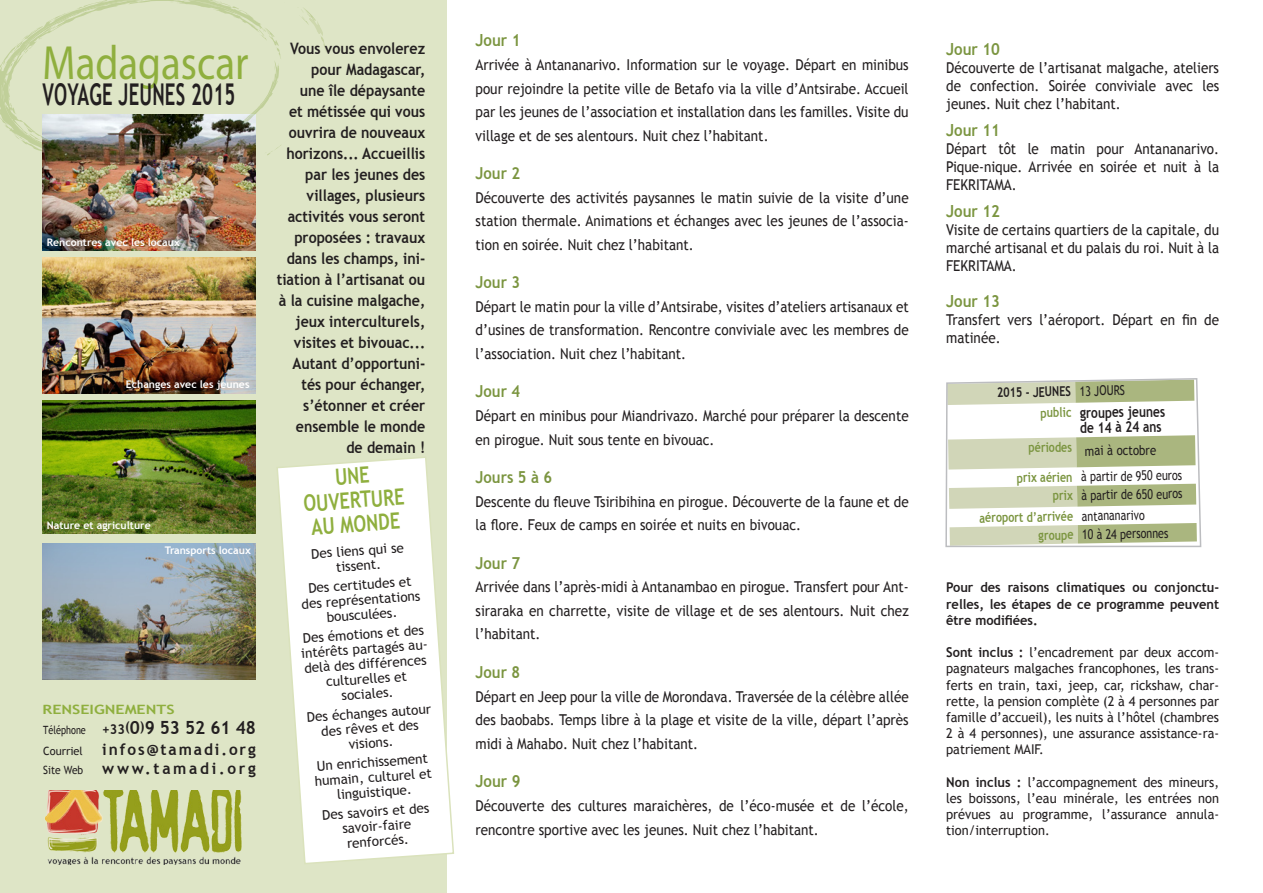
<style>
.page{position:relative;width:1263px;height:893px;background:#fff}
.page>*{position:absolute;margin:0;border:0;box-sizing:border-box;transform-origin:0 0}
.t1{font:48.15px "Myriad Pro";color:#8faf3e;scale:.85 1}
.t2{font:700 30px "Trebuchet MS";letter-spacing:.01em;color:#231f20;scale:.62 1}
.t3{font:700 22.5px/24px "Trebuchet MS";color:#8faf3e;scale:.8 1}
.t4{font:700 18.15px "Trebuchet MS";color:#231f20;scale:.95 1}
.t5{font:700 16.65px "Trebuchet MS";color:#7b9540;scale:.9 1}
.t6{font:700 16.5px "Trebuchet MS";color:#7b9540;scale:.9 1}
.t7{font:700 15.9px "Trebuchet MS";letter-spacing:.125em;color:#231f20}
.t8{font:700 15.9px "Trebuchet MS";letter-spacing:.175em;color:#231f20}
.t9{font:700 15.75px/21px "Trebuchet MS";color:#231f20;text-align:right;scale:.9 1}
.t10{font:15px/23.5px "Trebuchet MS";color:#231f20;text-align:justify;scale:.9 1}
.t11{font:700 15px/15px "Trebuchet MS";color:#231f20;scale:.8 1}
.t12{font:13.5px/16.2px "Trebuchet MS";color:#231f20;text-align:justify;scale:.95 1}
.t13{font:13.5px/15px "Trebuchet MS";color:#231f20;text-align:center}
.t14{font:700 13.5px/16.2px "Trebuchet MS";color:#231f20;text-align:justify;scale:.95 1}
.t15{font:13.5px "Trebuchet MS";color:#231f20;scale:.8 1}
.t16{font:700 13.5px "Trebuchet MS";color:#7b9540;scale:.8 1}
.t17{font:700 13.5px "Trebuchet MS";color:#231f20;scale:.8 1}
.t18{font:13.5px "Trebuchet MS";color:#231f20;scale:.85 1}
.t19{font:700 12.9px "Trebuchet MS";color:#8faf3e;scale:1.25 1}
.t20{font:700 10.5px "Trebuchet MS";color:#fff}
.s1{font-weight:400;font-size:11.4px}
.s2{font-size:13.65px}
.s3{font-weight:700}
</style>
<div class="page">
<div style="left:0;top:0;width:446px;height:893px;background:#dee5c6"></div>
<svg style="left:278px;top:456px;width:176px;height:409px"></svg>
<svg style="left:945px;top:378px;width:257px;height:170px"></svg>
<img style="left:43px;top:192px;width:212px;height:59px">
<img style="left:43px;top:401px;width:212px;height:132px">
<img style="left:43px;top:258px;width:212px;height:136px">
<img style="left:43px;top:543px;width:212px;height:136px">
<img style="left:0;top:0;width:326px;height:192px">
<img style="left:45px;top:791px;width:197px;height:73px">
<svg style="left:336px;top:467px;width:33px;height:18px"></svg>
<p class="t1" style="left:43px;top:33px;width:244px">Madagascar</p>
<p class="t2" style="left:43px;top:75px;width:312px">VOYAGE JEUNES 2015</p>
<p class="t20" style="left:47px;top:236px;width:135px">Rencontres avec les locaux</p>
<p class="t20" style="left:126px;top:377px;width:125px">Echanges avec les jeunes</p>
<p class="t20" style="left:47px;top:519px;width:106px">Nature et agriculture</p>
<p class="t20" style="left:165px;top:544px;width:88px">Transports locaux</p>
<p class="t19" style="left:43px;top:701px;width:107px">RENSEIGNEMENTS</p>
<p class="t4" style="left:43px;top:716px;width:225px"><span class="s1">Téléphone</span> <span class="s2">+33</span><sup>(</sup>0<sup>)</sup>9 53 52 61 48</p>
<p class="t7" style="left:43px;top:739px;width:214px"><span class="s1">Courriel</span> infos@tamadi.org</p>
<p class="t8" style="left:43px;top:759px;width:214px"><span class="s1">Site Web</span> www.tamadi.org</p>
<p class="t9" style="left:277px;top:38px;width:166px">Vous vous envolerez pour Madagascar,<br>une île dépaysante<br>et métissée qui vous ouvrira de nouveaux horizons... Accueillis par les jeunes des villages, plusieurs activités vous seront proposées : travaux dans les champs, ini&shy;tiation à l’artisanat ou à la cuisine malgache, jeux interculturels, visites et bivouac...<br>Autant d’opportuni&shy;tés pour échanger, s’étonner et créer ensemble le monde de demain !</p>
<p class="t3" style="left:303px;top:491px;width:128px;rotate:-4deg">OUVERTURE<br>AU MONDE</p>
<p class="t13" style="left:311px;top:546px;width:94px;rotate:-4deg">Des liens qui se tissent.</p>
<p class="t13" style="left:300px;top:581px;width:121px;rotate:-4deg">Des certitudes et des représentations bousculées.</p>
<p class="t13" style="left:300px;top:631px;width:130px;rotate:-4deg">Des émotions et des intérêts partagés au&shy;delà des différences culturelles et sociales.</p>
<p class="t13" style="left:306px;top:710px;width:126px;rotate:-4deg">Des échanges autour des rêves et des visions.</p>
<p class="t13" style="left:313px;top:759px;width:119px;rotate:-4deg">Un enrichissement humain, culturel et linguistique.</p>
<p class="t13" style="left:322px;top:808px;width:109px;rotate:-4deg">Des savoirs et des savoir-faire renforcés.</p>
<p class="t5" style="left:476px;top:30px;width:52px">Jour 1</p>
<p class="t10" style="left:476px;top:53px;width:483px">Arrivée à Antananarivo. Information sur le voyage. Départ en minibus pour rejoindre la petite ville de Betafo via la ville d’Antsirabe. Accueil par les jeunes de l’association et installation dans les familles. Visite du village et de ses alentours. Nuit chez l’habitant.</p>
<p class="t6" style="left:476px;top:163px;width:51px">Jour 2</p>
<p class="t10" style="left:476px;top:186px;width:483px">Découverte des activités paysannes le matin suivie de la visite d’une station thermale. Animations et échanges avec les jeunes de l’associa&shy;tion en soirée. Nuit chez l’habitant.</p>
<p class="t6" style="left:476px;top:272px;width:51px">Jour 3</p>
<p class="t10" style="left:476px;top:295px;width:483px">Départ le matin pour la ville d’Antsirabe, visites d’ateliers artisanaux et d’usines de transformation. Rencontre conviviale avec les membres de l’association. Nuit chez l’habitant.</p>
<p class="t6" style="left:476px;top:381px;width:51px">Jour 4</p>
<p class="t10" style="left:476px;top:404px;width:483px">Départ en minibus pour Miandrivazo. Marché pour préparer la descente en pirogue. Nuit sous tente en bivouac.</p>
<p class="t6" style="left:476px;top:467px;width:87px">Jours 5 à 6</p>
<p class="t10" style="left:476px;top:490px;width:483px">Descente du fleuve Tsiribihina en pirogue. Découverte de la faune et de la flore. Feux de camps en soirée et nuits en bivouac.</p>
<p class="t6" style="left:476px;top:552px;width:51px">Jour 7</p>
<p class="t10" style="left:476px;top:575px;width:483px">Arrivée dans l’après-midi à Antanambao en pirogue. Transfert pour Ant&shy;siraraka en charrette, visite de village et de ses alentours. Nuit chez l’habitant.</p>
<p class="t6" style="left:476px;top:662px;width:51px">Jour 8</p>
<p class="t10" style="left:476px;top:685px;width:483px">Départ en Jeep pour la ville de Morondava. Traversée de la célèbre allée des baobabs. Temps libre à la plage et visite de la ville, départ l’après midi à Mahabo. Nuit chez l’habitant.</p>
<p class="t5" style="left:476px;top:771px;width:52px">Jour 9</p>
<p class="t10" style="left:476px;top:793px;width:483px;line-height:24.6px">Découverte des cultures maraichères, de l’éco-musée et de l’école, rencontre sportive avec les jeunes. Nuit chez l’habitant.</p>
<p class="t5" style="left:946px;top:38px;width:61px">Jour 10</p>
<p class="t10" style="left:946px;top:59px;width:305px;line-height:18px">Découverte de l’artisanat malgache, ateliers de confection. Soirée conviviale avec les jeunes. Nuit chez l’habitant.</p>
<p class="t5" style="left:946px;top:120px;width:61px">Jour 11</p>
<p class="t10" style="left:946px;top:140px;width:305px;line-height:18px">Départ tôt le matin pour Antananarivo.<br>Pique-nique. Arrivée en soirée et nuit à la FEKRITAMA.</p>
<p class="t5" style="left:946px;top:201px;width:61px">Jour 12</p>
<p class="t10" style="left:946px;top:221px;width:305px;line-height:18px">Visite de certains quartiers de la capitale, du marché artisanal et du palais du roi. Nuit à la FEKRITAMA.</p>
<p class="t5" style="left:946px;top:291px;width:61px">Jour 13</p>
<p class="t10" style="left:946px;top:311px;width:305px;line-height:18px">Transfert vers l’aéroport. Départ en fin de matinée.</p>
<p class="t17" style="left:997px;top:384px;width:94px;rotate:-1deg">2015 - JEUNES</p>
<p class="t15" style="left:1079px;top:383px;width:58px;rotate:-1deg">13 JOURS</p>
<p class="t16" style="left:1040px;top:404px;width:40px;rotate:-1deg">public</p>
<p class="t11" style="left:1080px;top:405px;width:108px;rotate:-1deg">groupes jeunes de 14 à 24 ans</p>
<p class="t16" style="left:1028px;top:439px;width:56px;rotate:-1deg">périodes</p>
<p class="t18" style="left:1085px;top:443px;width:86px;rotate:-1deg">mai à octobre</p>
<p class="t16" style="left:1017px;top:469px;width:71px;rotate:-1deg">prix aérien</p>
<p class="t15" style="left:1081px;top:469px;width:128px;rotate:-1deg">à partir de 950 euros</p>
<p class="t16" style="left:1053px;top:487px;width:27px;rotate:-1deg">prix</p>
<p class="t15" style="left:1081px;top:487px;width:128px;rotate:-1deg">à partir de 650 euros</p>
<p class="t16" style="left:979px;top:509px;width:119px;rotate:-1deg">aéroport d’arrivée</p>
<p class="t15" style="left:1081px;top:508px;width:80px;rotate:-1deg">antananarivo</p>
<p class="t16" style="left:1038px;top:527px;width:45px;rotate:-1deg">groupe</p>
<p class="t15" style="left:1082px;top:526px;width:109px;rotate:-1deg">10 à 24 personnes</p>
<p class="t14" style="left:946px;top:580px;width:289px">Pour des raisons climatiques ou conjonctu&shy;relles, les étapes de ce programme peuvent être modifiées.</p>
<p class="t12" style="left:946px;top:645px;width:289px"><span class="s3">Sont inclus :</span> l’encadrement par deux accom&shy;pagnateurs malgaches francophones, les trans&shy;ferts en train, taxi, jeep, car, rickshaw, char&shy;rette, la pension complète (2 à 4 personnes par famille d’accueil), les nuits à l’hôtel (chambres 2 à 4 personnes), une assurance assistance-ra&shy;patriement MAIF.</p>
<p class="t12" style="left:946px;top:774px;width:289px"><span class="s3">Non inclus :</span> l’accompagnement des mineurs, les boissons, l’eau minérale, les entrées non prévues au programme, l’assurance annula&shy;tion/interruption.</p>
</div>
